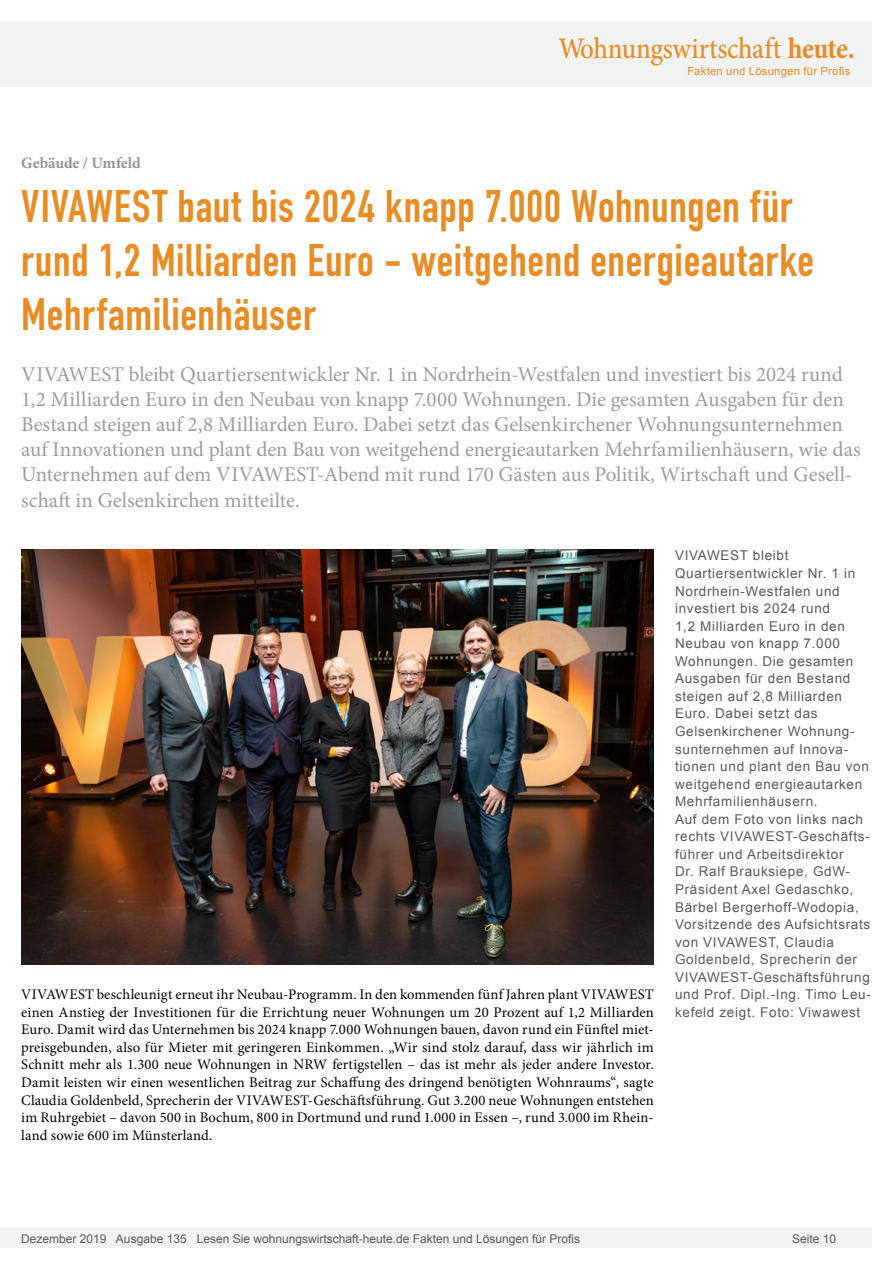
<style>
.page{position:relative;width:893px;height:1263px;background:#fff}
.page>*{position:absolute;margin:0;border:0;box-sizing:border-box;transform-origin:0 0}
.t1{font:45px/54px "DIN Engschrift";letter-spacing:.015em;color:#e88c24}
.t2{font:500 30px "Minion Pro";letter-spacing:-.01em;color:#e88c24;scale:.9 1}
.t3{font:21px/25.2px "Minion Pro";letter-spacing:-.005em;color:#9c9c9c}
.t4{font:700 15.75px "Minion Pro";letter-spacing:-.005em;color:#939393}
.t5{font:14.7px/17.5px "Minion Pro";letter-spacing:.015em;color:#000;text-align:justify}
.t6{font:13.5px/17.5px "Arial";letter-spacing:.05em;color:#595959}
.t7{font:12px "Arial";color:#595959}
.t8{font:11.25px "Arial";letter-spacing:.025em;color:#e88c24}
.s1{font-weight:700}
</style>
<div class="page">
<div style="left:0;top:1227px;width:872px;height:20px;background:#f1f2f3"></div>
<div style="left:0;top:21px;width:872px;height:66px;background:#f1f2f3"></div>
<img style="left:21px;top:550px;width:633px;height:414px">
<h2 class="t2" style="left:558px;top:28px;width:331px">Wohnungswirtschaft <span class="s1">heute.</span></h2>
<p class="t8" style="left:687px;top:63px;width:165px">Fakten und Lösungen für Profis</p>
<p class="t4" style="left:21px;top:152px;width:121px">Gebäude / Umfeld</p>
<h1 class="t1" style="left:21px;top:180px;width:794px">VIVAWEST baut bis 2024 knapp 7.000 Wohnungen für rund 1,2 Milliarden Euro - weitgehend energieautarke<br>Mehrfamilienhäuser</h1>
<p class="t3" style="left:21px;top:361px;width:841px">VIVAWEST bleibt Quartiersentwickler Nr. 1 in Nordrhein-Westfalen und investiert bis 2024 rund 1,2 Milliarden Euro in den Neubau von knapp 7.000 Wohnungen. Die gesamten Ausgaben für den Bestand steigen auf 2,8 Milliarden Euro. Dabei setzt das Gelsenkirchener Wohnungsunternehmen auf Innovationen und plant den Bau von weitgehend energieautarken Mehrfamilienhäusern, wie das Unternehmen auf dem VIVAWEST-Abend mit rund 170 Gästen aus Politik, Wirtschaft und Gesell&shy;schaft in Gelsenkirchen mitteilte.</p>
<p class="t5" style="left:21px;top:986px;width:634px">VIVAWEST beschleunigt erneut ihr Neubau-Programm. In den kommenden fünf Jahren plant VIVAWEST einen Anstieg der Investitionen für die Errichtung neuer Wohnungen um 20 Prozent auf 1,2 Milliarden Euro. Damit wird das Unternehmen bis 2024 knapp 7.000 Wohnungen bauen, davon rund ein Fünftel miet&shy;preisgebunden, also für Mieter mit geringeren Einkommen. „Wir sind stolz darauf, dass wir jährlich im Schnitt mehr als 1.300 neue Wohnungen in NRW fertigstellen – das ist mehr als jeder andere Investor.<br>Damit leisten wir einen wesentlichen Beitrag zur Schaffung des dringend benötigten Wohnraums“, sagte Claudia Goldenbeld, Sprecherin der VIVAWEST-Geschäftsführung. Gut 3.200 neue Wohnungen entstehen im Ruhrgebiet – davon 500 in Bochum, 800 in Dortmund und rund 1.000 in Essen –, rund 3.000 im Rhein&shy;land sowie 600 im Münsterland.</p>
<p class="t6" style="left:675px;top:547px;width:197px">VIVAWEST bleibt<br>Quartiersentwickler Nr. 1 in<br>Nordrhein-Westfalen und investiert bis 2024 rund<br>1,2 Milliarden Euro in den<br>Neubau von knapp 7.000<br>Wohnungen. Die gesamten<br>Ausgaben für den Bestand steigen auf 2,8 Milliarden<br>Euro. Dabei setzt das<br>Gelsenkirchener Wohnung&shy;sunternehmen auf Innova&shy;tionen und plant den Bau von weitgehend energieautarken<br>Mehrfamilienhäusern.<br>Auf dem Foto von links nach rechts VIVAWEST-Geschäfts&shy;führer und Arbeitsdirektor<br>Dr. Ralf Brauksiepe, GdW-<br>Präsident Axel Gedaschko,<br>Bärbel Bergerhoff-Wodopia,<br>Vorsitzende des Aufsichtsrats von VIVAWEST, Claudia<br>Goldenbeld, Sprecherin der<br>VIVAWEST-Geschäftsführung und Prof. Dipl.-Ing. Timo Leu&shy;kefeld zeigt. Foto: Viwawest</p>
<p class="t7" style="left:21px;top:1230px;width:560px">Dezember 2019 Ausgabe 135 Lesen Sie wohnungswirtschaft-heute.de Fakten und Lösungen für Profis</p>
<p class="t7" style="left:792px;top:1231px;width:46px">Seite 10</p>
</div>
